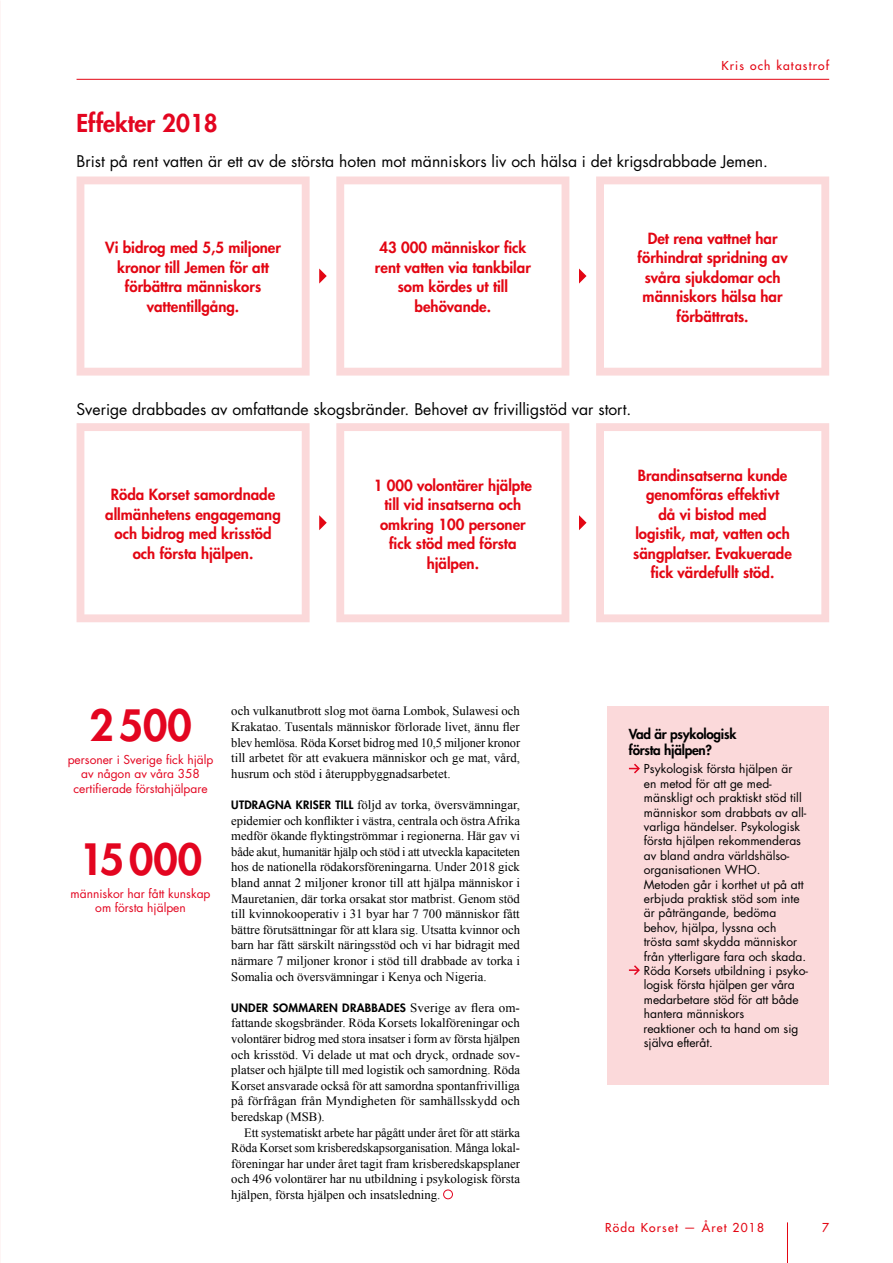
<style>
.page{position:relative;width:893px;height:1263px;background:#fff}
.page>*{position:absolute;margin:0;border:0;box-sizing:border-box;transform-origin:0 0}
.t1{font:800 42px "Futura Std";color:#e30520}
.t2{font:800 24px "Futura Std";color:#e30520}
.t3{font:15.75px "Futura Std";color:#000}
.t4{font:800 15px/19.5px "Futura Std";color:#e30613;text-align:center}
.t5{font:800 13.5px/16.2px "Futura Std";letter-spacing:-.02em;color:#000}
.t6{font:12.75px/15.6px "Times New Roman";color:#000;text-align:justify}
.t7{font:12px/14.4px "Futura Std";color:#000}
.t8{font:12px/14.4px "Futura Std";color:#e30520;text-align:center}
.t9{font:500 12px "Futura Std";letter-spacing:.1em;color:#e30613}
.t10{font:800 11.25px "Futura Std";letter-spacing:.025em;color:#000}
.s1{font-family:"Futura Std";font-weight:800;font-size:11.25px}
.s2{font-family:"Times New Roman";font-weight:400;font-size:12.75px}
</style>
<div class="page">
<svg style="left:77px;top:176px;width:233px;height:200px"></svg>
<svg style="left:596px;top:176px;width:233px;height:200px"></svg>
<svg style="left:336px;top:176px;width:233px;height:200px"></svg>
<svg style="left:319px;top:268px;width:8px;height:16px"></svg>
<svg style="left:579px;top:268px;width:7px;height:16px"></svg>
<svg style="left:77px;top:423px;width:233px;height:199px"></svg>
<svg style="left:596px;top:423px;width:233px;height:199px"></svg>
<svg style="left:336px;top:423px;width:233px;height:199px"></svg>
<svg style="left:319px;top:515px;width:8px;height:15px"></svg>
<svg style="left:579px;top:515px;width:7px;height:15px"></svg>
<div style="left:443px;top:1190px;width:10px;height:9px;border:1px solid #e30520;border-radius:50%"></div>
<div style="left:608px;top:706px;width:221px;height:379px;background:#fbd9da"></div>
<svg style="left:629px;top:763px;width:11px;height:11px"></svg>
<svg style="left:629px;top:965px;width:11px;height:10px"></svg>
<hr style="left:77px;top:79px;width:752px;height:1px;background:#e30613">
<hr style="left:787px;top:1222px;width:1px;height:41px;background:#e30613">
<h2 class="t2" style="left:77px;top:108px;width:143px">Effekter 2018</h2>
<p class="t9" style="left:721px;top:58px;width:109px">Kris och katastrof</p>
<p class="t3" style="left:77px;top:151px;width:693px">Brist på rent vatten är ett av de största hoten mot människors liv och hälsa i det krigsdrabbade Jemen.</p>
<p class="t4" style="left:105px;top:238px;width:177px">Vi bidrog med 5,5 miljoner kronor till Jemen för att förbättra människors vattentillgång.</p>
<p class="t4" style="left:375px;top:238px;width:157px">43 000 människor fick rent vatten via tankbilar som kördes ut till behövande.</p>
<p class="t4" style="left:638px;top:228px;width:152px">Det rena vattnet har förhindrat spridning av svåra sjukdomar och människors hälsa har förbättrats.</p>
<p class="t3" style="left:77px;top:399px;width:556px">Sverige drabbades av omfattande skogsbränder. Behovet av frivilligstöd var stort.</p>
<p class="t4" style="left:105px;top:485px;width:177px">Röda Korset samordnade allmänhetens engagemang och bidrog med krisstöd och första hjälpen.</p>
<p class="t4" style="left:374px;top:475px;width:160px">1 000 volontärer hjälpte till vid insatserna och omkring 100 personer fick stöd med första hjälpen.</p>
<h1 class="t1" style="left:89px;top:699px;width:104px">2500</h1>
<p class="t8" style="left:68px;top:752px;width:147px">personer i Sverige fick hjälp av någon av våra 358 certifierade förstahjälpare</p>
<h1 class="t1" style="left:79px;top:833px;width:125px">15000</h1>
<p class="t8" style="left:71px;top:886px;width:141px">människor har fått kunskap om första hjälpen</p>
<p class="t6" style="left:231px;top:703px;width:290px">och vulkanutbrott slog mot öarna Lombok, Sulawesi och Krakatao. Tusentals människor förlorade livet, ännu fler blev hemlösa. Röda Korset bidrog med 10,5 miljoner kronor till arbetet för att evakuera människor och ge mat, vård, husrum och stöd i återuppbyggnadsarbetet.</p>
<p class="t6" style="left:231px;top:797px;width:290px"><span class="s1">UTDRAGNA KRISER TILL</span> följd av torka, översvämningar, epidemier och konflikter i västra, centrala och östra Afrika medför ökande flyktingströmmar i regionerna. Här gav vi både akut, humanitär hjälp och stöd i att utveckla kapaciteten hos de nationella rödakorsföreningarna. Under 2018 gick bland annat 2 miljoner kronor till att hjälpa människor i Mauretanien, där torka orsakat stor matbrist. Genom stöd till kvinnokooperativ i 31 byar har 7 700 människor fått bättre förutsättningar för att klara sig. Utsatta kvinnor och barn har fått särskilt näringsstöd och vi har bidragit med närmare 7 miljoner kronor i stöd till drabbade av torka i Somalia och översvämningar i Kenya och Nigeria.</p>
<p class="t10" style="left:231px;top:1000px;width:290px">UNDER SOMMAREN DRABBADES <span class="s2">Sverige av flera om-</span></p>
<p class="t6" style="left:231px;top:1015px;width:290px">fattande skogsbränder. Röda Korsets lokalföreningar och volontärer bidrog med stora insatser i form av första hjälpen och krisstöd. Vi delade ut mat och dryck, ordnade sov&shy;platser och hjälpte till med logistik och samordning. Röda Korset ansvarade också för att samordna spontanfrivilliga på förfrågan från Myndigheten för samhällsskydd och beredskap (MSB).</p>
<p class="t6" style="left:231px;top:1124px;width:290px;text-indent:13px">Ett systematiskt arbete har pågått under året för att stärka Röda Korset som krisberedskapsorganisation. Många lokal&shy;föreningar har under året tagit fram krisberedskapsplaner och 496 volontärer har nu utbildning i psykologisk första hjälpen, första hjälpen och insatsledning.</p>
<p class="t4" style="left:633px;top:466px;width:160px">Brandinsatserna kunde genomföras effektivt<br>då vi bistod med logistik, mat, vatten och sängplatser. Evakuerade fick värdefullt stöd.</p>
<p class="t5" style="left:629px;top:725px;width:109px">Vad är psykologisk första hjälpen?</p>
<p class="t7" style="left:643px;top:762px;width:166px">Psykologisk första hjälpen är<br>en metod för att ge med&shy;mänskligt och praktiskt stöd till människor som drabbats av all&shy;varliga händelser. Psykologisk första hjälpen rekommenderas av bland andra världshälso&shy;organisationen WHO.<br>Metoden går i korthet ut på att erbjuda praktisk stöd som inte är påträngande, bedöma behov, hjälpa, lyssna och<br>trösta samt skydda människor från ytterligare fara och skada.<br>Röda Korsets utbildning i psyko&shy;logisk första hjälpen ger våra medarbetare stöd för att både hantera människors<br>reaktioner och ta hand om sig själva efteråt.</p>
<p class="t9" style="left:605px;top:1220px;width:160px">Röda Korset — Året 2018</p>
<p class="t9" style="left:822px;top:1220px;width:8px">7</p>
</div>
